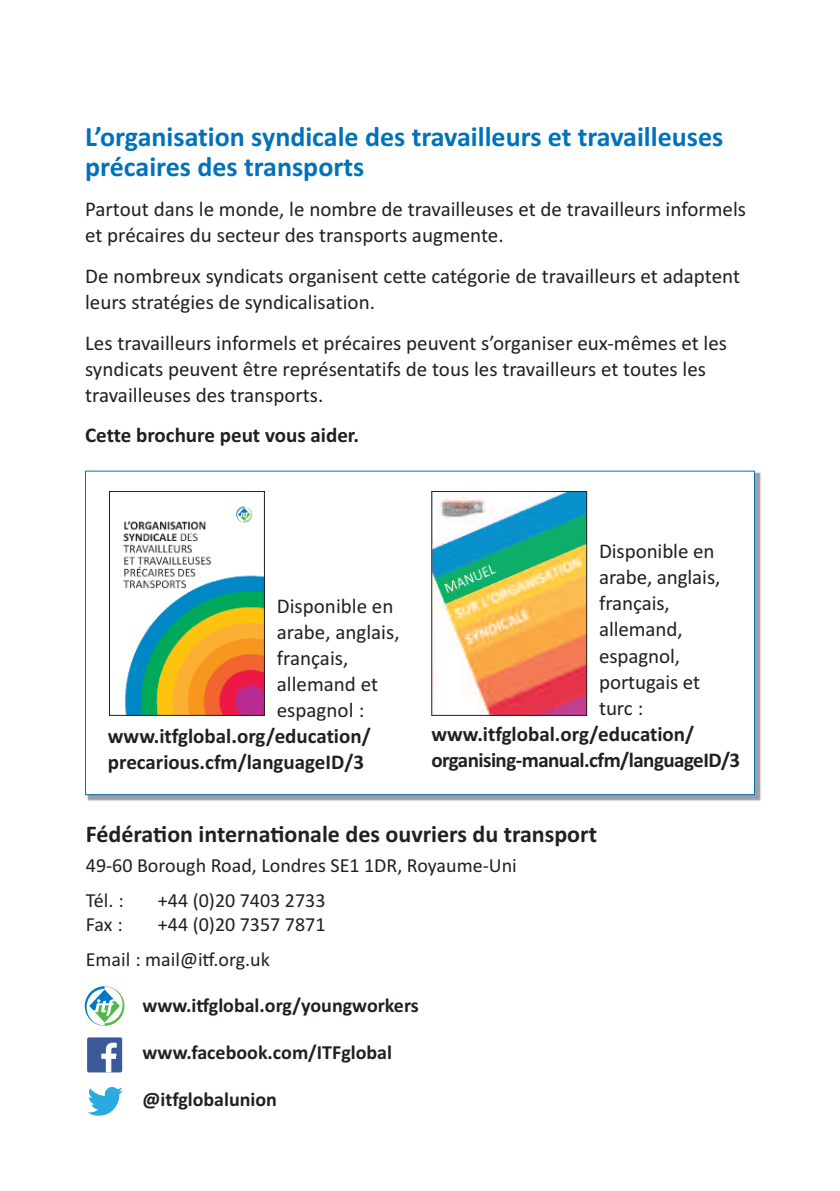
<style>
.page{position:relative;width:840px;height:1191px;background:#fff}
.page>*{position:absolute;margin:0;border:0;box-sizing:border-box;transform-origin:0 0}
.t1{font:700 28px/30px "Calibri";color:#0072ba}
.t2{font:700 24px "Calibri";color:#231f20}
.t3{font:21px/26px "Calibri";color:#231f20}
.t4{font:700 21px/26px "Calibri";color:#231f20}
.t5{font:700 21px/26px "Calibri";letter-spacing:-.025em;color:#231f20}
.t6{font:20px/35.4px "Calibri";color:#231f20}
.t7{font:700 20px "Calibri";color:#231f20}
</style>
<div class="page">
<div style="left:87px;top:1037px;width:35px;height:35px;background:#3b5a9a;border-radius:2px"></div>
<svg style="left:101px;top:1042px;width:16px;height:30px"></svg>
<svg style="left:87px;top:1087px;width:36px;height:28px"></svg>
<svg style="left:85px;top:986px;width:39px;height:39px"></svg>
<img style="left:85px;top:470px;width:676px;height:331px">
<div style="left:86px;top:471px;width:667px;height:323px;background:#fff"></div>
<img style="left:123px;top:506px;width:140px;height:208px">
<div style="left:109px;top:491px;width:156px;height:225px;border:1px solid #231f20"></div>
<img style="left:433px;top:493px;width:151px;height:221px">
<div style="left:431px;top:491px;width:155px;height:225px;border:1px solid #231f20"></div>
<h1 class="t1" style="left:85px;top:121px;width:639px">L’organisation syndicale des travailleurs et travailleuses précaires des transports</h1>
<p class="t3" style="left:85px;top:196px;width:662px">Partout dans le monde, le nombre de travailleuses et de travailleurs informels et précaires du secteur des transports augmente.</p>
<p class="t3" style="left:85px;top:262px;width:656px">De nombreux syndicats organisent cette catégorie de travailleurs et adaptent leurs stratégies de syndicalisation.</p>
<p class="t3" style="left:85px;top:329px;width:643px">Les travailleurs informels et précaires peuvent s’organiser eux-mêmes et les syndicats peuvent être représentatifs de tous les travailleurs et toutes les travailleuses des transports.</p>
<p class="t4" style="left:85px;top:422px;width:275px">Cette brochure peut vous aider.</p>
<p class="t3" style="left:277px;top:592px;width:124px">Disponible en arabe, anglais, français, allemand et espagnol :</p>
<p class="t4" style="left:108px;top:722px;width:264px">www.itfglobal.org/education/ precarious.cfm/languageID/3</p>
<p class="t3" style="left:598px;top:538px;width:123px">Disponible en arabe, anglais, français, allemand, espagnol, portugais et turc :</p>
<p class="t5" style="left:431px;top:720px;width:310px">www.itfglobal.org/education/ organising-manual.cfm/languageID/3</p>
<p class="t2" style="left:86px;top:819px;width:512px">Fédération internationale des ouvriers du transport</p>
<p class="t6" style="left:86px;top:847px;width:432px">49-60 Borough Road, Londres SE1 1DR, Royaume-Uni<br>Tél. :</p>
<p class="t6" style="left:158px;top:882px;width:169px">+44 (0)20 7403 2733</p>
<p class="t6" style="left:86px;top:906px;width:241px;text-indent:72px">+44 (0)20 7357 7871<br>Email : mail@itf.org.uk</p>
<p class="t7" style="left:142px;top:993px;width:277px">www.itfglobal.org/youngworkers</p>
<p class="t7" style="left:142px;top:1040px;width:251px">www.facebook.com/ITFglobal</p>
<p class="t7" style="left:142px;top:1087px;width:136px">@itfglobalunion</p>
<p class="t6" style="left:86px;top:906px;width:39px">Fax :</p>
</div>
